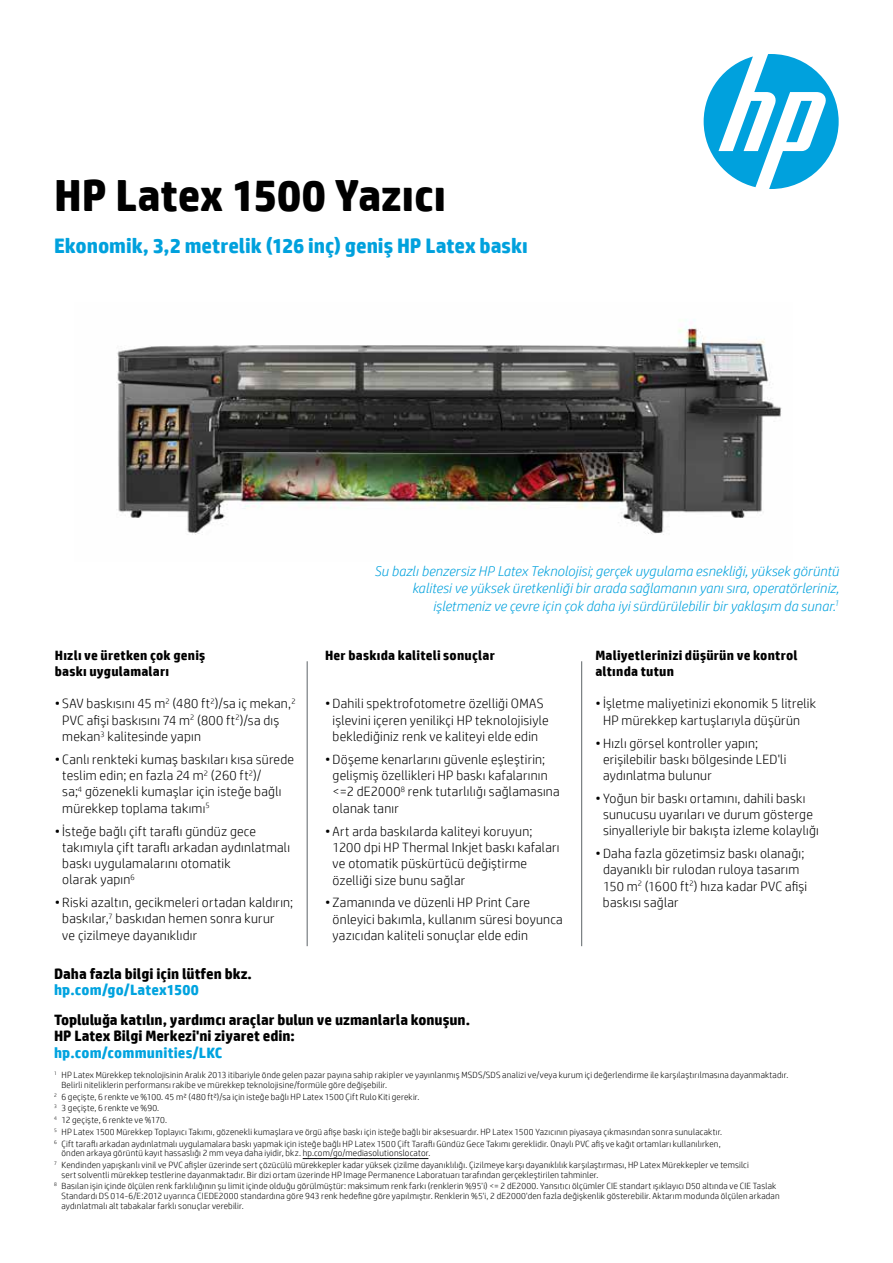
<style>
.page{position:relative;width:893px;height:1263px;background:#fff}
.page>*{position:absolute;margin:0;border:0;box-sizing:border-box;transform-origin:0 0}
.t1{font:700 45px "HP Simplified";color:#000}
.t2{font:700 21px "HP Simplified";letter-spacing:-.005em;color:#00a1dd}
.t3{font:700 15px/16.5px "HP Simplified";color:#000}
.t4{font:700 15px "HP Simplified";letter-spacing:.01em;color:#00a3df}
.t5{font:italic 300 14.25px/17.1px "HP Simplified";letter-spacing:.005em;color:#00a1dd;text-align:right}
.t6{font:300 13.5px/16.2px "HP Simplified";letter-spacing:.015em;color:#000}
.t7{font:700 13.5px/16.2px "HP Simplified";letter-spacing:.015em;color:#000}
.t8{font:300 9px/11.7px "HP Simplified";letter-spacing:.02em;color:#000}
</style>
<div class="page">
<img style="left:116px;top:319px;width:666px;height:216px">
<svg style="left:704px;top:54px;width:135px;height:135px"></svg>
<hr style="left:307px;top:661px;width:1px;height:285px;background:#5e6468">
<hr style="left:581px;top:661px;width:1px;height:285px;background:#5e6468">
<hr style="left:303px;top:1158px;width:125px;height:1px;background:#000">
<h1 class="t1" style="left:54px;top:168px;width:393px">HP Latex 1500 Yazıcı</h1>
<h2 class="t2" style="left:54px;top:234px;width:475px">Ekonomik, 3,2 metrelik (126 inç) geniş HP Latex baskı</h2>
<h3 class="t7" style="left:55px;top:647px;width:152px">Hızlı ve üretken çok geniş baskı uygulamaları</h3>
<h3 class="t6" style="left:62px;top:695px;width:235px;text-indent:-8px">• SAV baskısını 45 m<sup>2</sup> (480 ft<sup>2</sup>)/sa iç mekan,<sup>2<br></sup>PVC afişi baskısını 74 m<sup>2</sup> (800 ft<sup>2</sup>)/sa dış mekan<sup>3</sup> kalitesinde yapın</h3>
<h3 class="t6" style="left:62px;top:751px;width:233px;text-indent:-8px">• Canlı renkteki kumaş baskıları kısa sürede teslim edin; en fazla 24 m<sup>2</sup> (260 ft<sup>2</sup>)/<br>sa;<sup>4</sup> gözenekli kumaşlar için isteğe bağlı mürekkep toplama takımı<sup>5</sup></h3>
<h3 class="t6" style="left:62px;top:823px;width:229px;text-indent:-8px">•İsteğe bağlı çift taraflı gündüz gece takımıyla çift taraflı arkadan aydınlatmalı baskı uygulamalarını otomatik<br>olarak yapın<sup>6</sup></h3>
<h3 class="t6" style="left:62px;top:894px;width:232px;text-indent:-8px">• Riski azaltın, gecikmeleri ortadan kaldırın; baskılar,<sup>7</sup> baskıdan hemen sonra kurur<br>ve çizilmeye dayanıklıdır</h3>
<p class="t5" style="left:374px;top:563px;width:466px">Su bazlı benzersiz HP Latex Teknolojisi; gerçek uygulama esnekliği, yüksek görüntü kalitesi ve yüksek üretkenliği bir arada sağlamanın yanı sıra, operatörleriniz, işletmeniz ve çevre için çok daha iyi sürdürülebilir bir yaklaşım da sunar.<sup>1</sup></p>
<h3 class="t7" style="left:325px;top:647px;width:171px">Her baskıda kaliteli sonuçlar</h3>
<h3 class="t6" style="left:325px;top:695px;width:225px;text-align:center">• Dahili spektrofotometre özelliği OMAS işlevini içeren yenilikçi HP teknolojisiyle beklediğiniz renk ve kaliteyi elde edin</h3>
<h3 class="t6" style="left:333px;top:751px;width:228px;text-indent:-8px">• Döşeme kenarlarını güvenle eşleştirin; gelişmiş özellikleri HP baskı kafalarının &lt;=2 dE2000<sup>8</sup> renk tutarlılığı sağlamasına olanak tanır</h3>
<h3 class="t6" style="left:333px;top:823px;width:228px;text-indent:-8px">• Art arda baskılarda kaliteyi koruyun; 1200 dpi HP Thermal Inkjet baskı kafaları ve otomatik püskürtücü değiştirme özelliği size bunu sağlar</h3>
<h3 class="t6" style="left:333px;top:894px;width:232px;text-indent:-8px">• Zamanında ve düzenli HP Print Care önleyici bakımla, kullanım süresi boyunca yazıcıdan kaliteli sonuçlar elde edin</h3>
<h3 class="t7" style="left:595px;top:647px;width:204px">Maliyetlerinizi düşürün ve kontrol altında tutun</h3>
<h3 class="t6" style="left:603px;top:695px;width:215px;text-indent:-8px">•İşletme maliyetinizi ekonomik 5 litrelik<br>HP mürekkep kartuşlarıyla düşürün</h3>
<h3 class="t6" style="left:603px;top:735px;width:185px;text-indent:-8px">• Hızlı görsel kontroller yapın; erişilebilir baskı bölgesinde LED'li aydınlatma bulunur</h3>
<h3 class="t6" style="left:603px;top:790px;width:217px;text-indent:-8px">• Yoğun bir baskı ortamını, dahili baskı sunucusu uyarıları ve durum gösterge sinyalleriyle bir bakışta izleme kolaylığı</h3>
<h3 class="t6" style="left:603px;top:845px;width:206px;text-indent:-8px">• Daha fazla gözetimsiz baskı olanağı; dayanıklı bir rulodan ruloya tasarım<br>150 m<sup>2</sup> (1600 ft<sup>2</sup>) hıza kadar PVC afişi baskısı sağlar</h3>
<h3 class="t3" style="left:54px;top:965px;width:199px">Daha fazla bilgi için lütfen bkz.</h3>
<h3 class="t4" style="left:54px;top:981px;width:146px">hp.com/go/Latex1500</h3>
<h3 class="t3" style="left:54px;top:1011px;width:418px">Topluluğa katılın, yardımcı araçlar bulun ve uzmanlarla konuşun.<br>HP Latex Bilgi Merkezi'ni ziyaret edin:</h3>
<h3 class="t4" style="left:54px;top:1044px;width:170px">hp.com/communities/LKC</h3>
<p class="t8" style="left:61px;top:1070px;width:728px;line-height:9.8px;text-indent:-7px"><sup>1</sup> HP Latex Mürekkep teknolojisinin Aralık 2013 itibariyle önde gelen pazar payına sahip rakipler ve yayınlanmış MSDS/SDS analizi ve/veya kurum içi değerlendirme ile karşılaştırılmasına dayanmaktadır.<br>Belirli niteliklerin performansı rakibe ve mürekkep teknolojisine/formüle göre değişebilir.</p>
<p class="t8" style="left:54px;top:1091px;width:670px"><sup>2</sup> 6 geçişte, 6 renkte ve %100. 45 m² (480 ft²)/sa için isteğe bağlı HP Latex 1500 Çift Rulo Kiti gerekir.<br><sup>3</sup> 3 geçişte, 6 renkte ve %90.<br><sup>4</sup> 12 geçişte, 6 renkte ve %170.<br><sup>5</sup> HP Latex 1500 Mürekkep Toplayıcı Takımı, gözenekli kumaşlara ve örgü afişe baskı için isteğe bağlı bir aksesuardır. HP Latex 1500 Yazıcının piyasaya çıkmasından sonra sunulacaktır.<br><sup>6</sup> Çift taraflı arkadan aydınlatmalı uygulamalara baskı yapmak için isteğe bağlı HP Latex 1500 Çift Taraflı Gündüz Gece Takımı gereklidir. Onaylı PVC afiş ve kağıt ortamları kullanılırken,</p>
<p class="t8" style="left:54px;top:1147px;width:696px;text-indent:7px">önden arkaya görüntü kayıt hassaslığı 2 mm veya daha iyidir, bkz. hp.com/go/mediasolutionslocator.<br><sup>7</sup> Kendinden yapışkanlı vinil ve PVC afişler üzerinde sert çözücülü mürekkepler kadar yüksek çizilme dayanıklılığı. Çizilmeye karşı dayanıklılık karşılaştırması, HP Latex Mürekkepler ve temsilci</p>
<p class="t8" style="left:54px;top:1169px;width:724px;text-indent:7px">sert solventli mürekkep testlerine dayanmaktadır. Bir dizi ortam üzerinde HP Image Permanence Laboratuarı tarafından gerçekleştirilen tahminler.<br><sup>8</sup> Basılan işin içinde ölçülen renk farklılığının şu limit içinde olduğu görülmüştür: maksimum renk farkı (renklerin %95'i) &lt;= 2 dE2000. Yansıtıcı ölçümler CIE standart ışıklayıcı D50 altında ve CIE Taslak</p>
<p class="t8" style="left:61px;top:1191px;width:720px;line-height:9.8px">Standardı DS 014-6/E:2012 uyarınca CIEDE2000 standardına göre 943 renk hedefine göre yapılmıştır. Renklerin %5'i, 2 dE2000'den fazla değişkenlik gösterebilir. Aktarım modunda ölçülen arkadan aydınlatmalı alt tabakalar farklı sonuçlar verebilir.</p>
</div>
